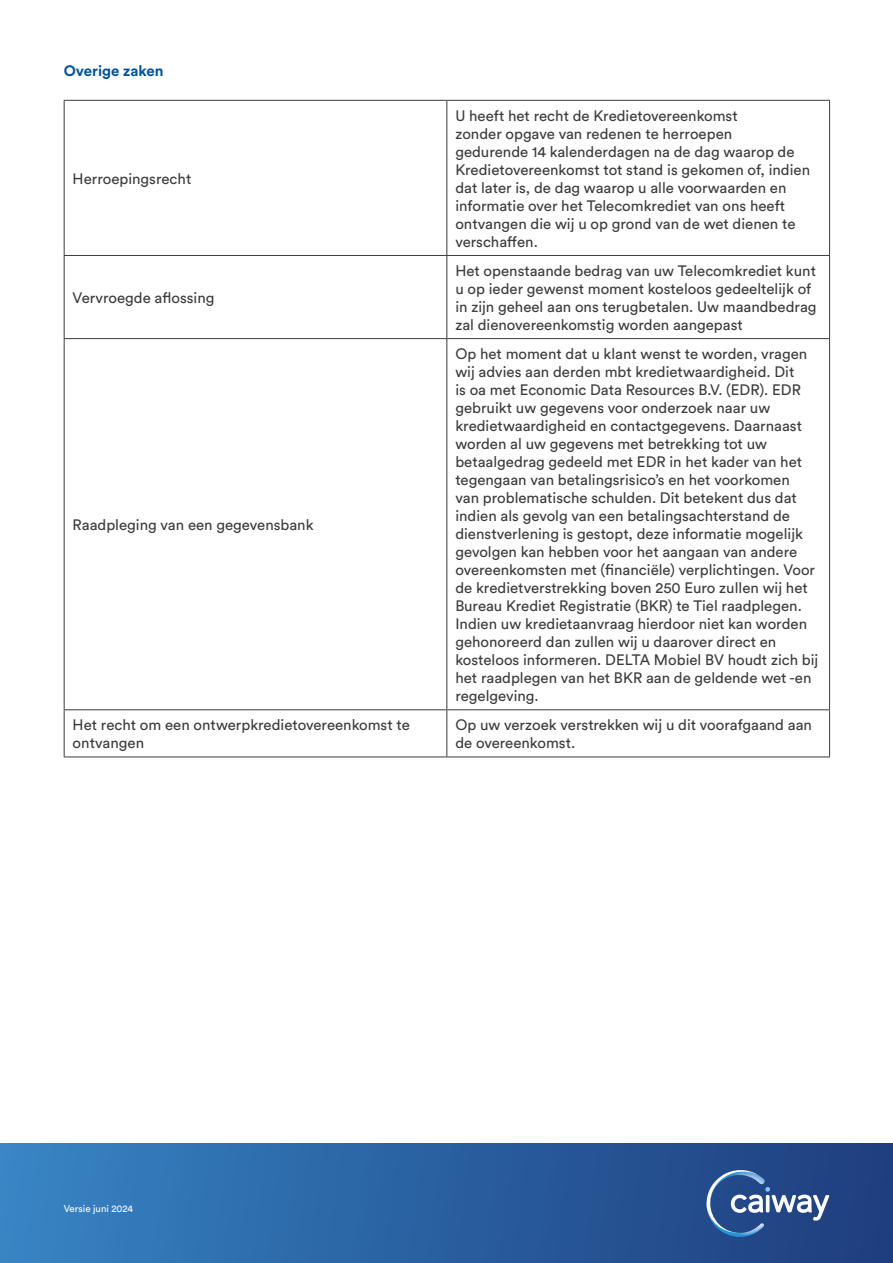
<style>
.page{position:relative;width:893px;height:1263px;background:#fff}
.page>*{position:absolute;margin:0;border:0;box-sizing:border-box;transform-origin:0 0}
.t1{font:15px/18px "Circular Pro";color:#3c3c3b}
.t2{font:700 15px "Circular Pro";color:#00529c}
.t3{font:9.75px "Circular Pro";color:#fff}
</style>
<div class="page">
<div style="left:0;top:1144px;width:893px;height:119px;background:linear-gradient(to right,#3784c3,#1e3c7d)"></div>
<svg style="left:706px;top:1170px;width:123px;height:68px;background:#43649b"></svg>
<hr style="left:64px;top:100px;width:383px;height:1px;background:#3c3c3b">
<hr style="left:64px;top:101px;width:1px;height:154px;background:#3c3c3b">
<hr style="left:447px;top:100px;width:383px;height:1px;background:#3c3c3b">
<hr style="left:446px;top:101px;width:1px;height:154px;background:#3c3c3b">
<hr style="left:829px;top:101px;width:1px;height:154px;background:#3c3c3b">
<hr style="left:64px;top:255px;width:383px;height:1px;background:#3c3c3b">
<hr style="left:64px;top:256px;width:1px;height:82px;background:#3c3c3b">
<hr style="left:447px;top:255px;width:383px;height:1px;background:#3c3c3b">
<hr style="left:446px;top:256px;width:1px;height:82px;background:#3c3c3b">
<hr style="left:829px;top:256px;width:1px;height:82px;background:#3c3c3b">
<hr style="left:64px;top:338px;width:383px;height:1px;background:#3c3c3b">
<hr style="left:64px;top:339px;width:1px;height:370px;background:#3c3c3b">
<hr style="left:447px;top:338px;width:383px;height:1px;background:#3c3c3b">
<hr style="left:446px;top:339px;width:1px;height:370px;background:#3c3c3b">
<hr style="left:829px;top:339px;width:1px;height:370px;background:#3c3c3b">
<hr style="left:64px;top:709px;width:383px;height:1px;background:#3c3c3b">
<hr style="left:64px;top:710px;width:1px;height:46px;background:#3c3c3b">
<hr style="left:447px;top:709px;width:383px;height:1px;background:#3c3c3b">
<hr style="left:446px;top:710px;width:1px;height:46px;background:#3c3c3b">
<hr style="left:829px;top:710px;width:1px;height:46px;background:#3c3c3b">
<hr style="left:64px;top:756px;width:383px;height:1px;background:#3c3c3b">
<hr style="left:447px;top:756px;width:383px;height:1px;background:#3c3c3b">
<p class="t2" style="left:64px;top:60px;width:101px">Overige zaken</p>
<p class="t1" style="left:73px;top:169px;width:120px">Herroepingsrecht</p>
<p class="t1" style="left:73px;top:288px;width:143px">Vervroegde aflossing</p>
<p class="t1" style="left:73px;top:515px;width:242px">Raadpleging van een gegevensbank</p>
<p class="t1" style="left:455px;top:106px;width:356px">U heeft het recht de Kredietovereenkomst<br>zonder opgave van redenen te herroepen<br>gedurende 14 kalenderdagen na de dag waarop de Kredietovereenkomst tot stand is gekomen of, indien dat later is, de dag waarop u alle voorwaarden en informatie over het Telecomkrediet van ons heeft ontvangen die wij u op grond van de wet dienen te verschaffen.</p>
<p class="t1" style="left:455px;top:261px;width:363px">Het openstaande bedrag van uw Telecomkrediet kunt u op ieder gewenst moment kosteloos gedeeltelijk of in zijn geheel aan ons terugbetalen. Uw maandbedrag zal dienovereenkomstig worden aangepast</p>
<p class="t1" style="left:455px;top:344px;width:365px">Op het moment dat u klant wenst te worden, vragen wij advies aan derden mbt kredietwaardigheid. Dit<br>is oa met Economic Data Resources B.V. (EDR). EDR gebruikt uw gegevens voor onderzoek naar uw kredietwaardigheid en contactgegevens. Daarnaast worden al uw gegevens met betrekking tot uw betaalgedrag gedeeld met EDR in het kader van het tegengaan van betalingsrisico’s en het voorkomen<br>van problematische schulden. Dit betekent dus dat indien als gevolg van een betalingsachterstand de dienstverlening is gestopt, deze informatie mogelijk gevolgen kan hebben voor het aangaan van andere overeenkomsten met (financiële) verplichtingen. Voor de kredietverstrekking boven 250 Euro zullen wij het Bureau Krediet Registratie (BKR) te Tiel raadplegen.<br>Indien uw kredietaanvraag hierdoor niet kan worden gehonoreerd dan zullen wij u daarover direct en kosteloos informeren. DELTA Mobiel BV houdt zich bij het raadplegen van het BKR aan de geldende wet -en regelgeving.</p>
<p class="t1" style="left:73px;top:715px;width:339px">Het recht om een ontwerpkredietovereenkomst te ontvangen</p>
<p class="t1" style="left:455px;top:715px;width:358px">Op uw verzoek verstrekken wij u dit voorafgaand aan de overeenkomst.</p>
<p class="t3" style="left:64px;top:1202px;width:71px">Versie juni 2024</p>
</div>
